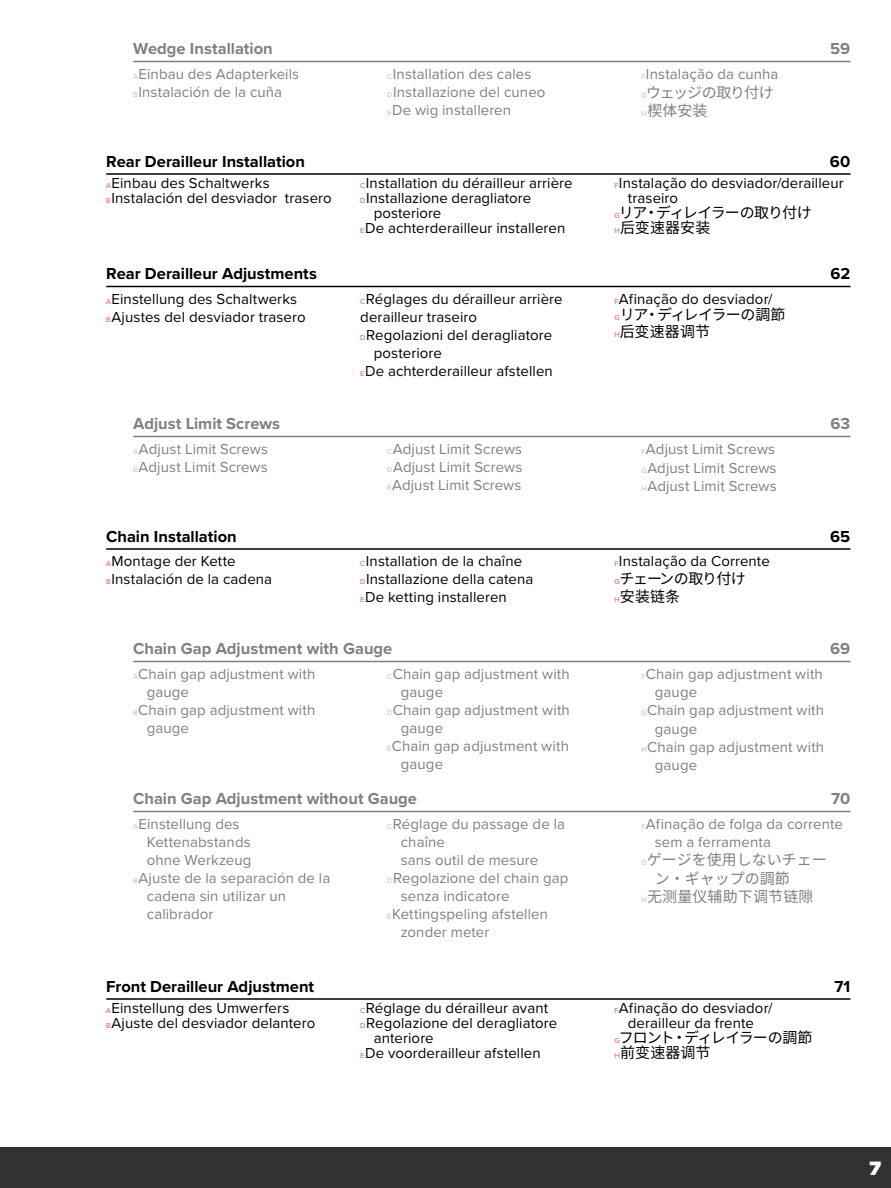
<style>
.page{position:relative;width:891px;height:1188px;background:#fff}
.page>*{position:absolute;margin:0;border:0;box-sizing:border-box;transform-origin:0 0}
.t1{font:900 19.2px "Gotham";color:#fff}
.t2{font:700 16.5px "Proxima Nova";color:#000}
.t3{font:700 16.5px "Proxima Nova";color:#808080}
.t4{font:15px/18px "Proxima Nova";letter-spacing:.005em;color:#808080}
.t5{font:15px/15px "Proxima Nova";letter-spacing:.005em;color:#000}
.t6{font:15px "Noto Sans CJ Kjp";letter-spacing:-.055em;color:#000}
.t7{font:15px "Noto Sans CJ Ksc";letter-spacing:.005em;color:#000}
.t8{font:15px/18.8px "Noto Sans CJ Kjp";color:#808080}
.t9{font:15px "Noto Sans CJ Ksc";letter-spacing:.01em;color:#808080}
.t10{font:15px "Noto Sans CJ Kjp";letter-spacing:-.055em;color:#808080}
.s1{font-size:7.5px;color:#eea6ca}
.s2{font-family:"Proxima Nova";font-size:7.5px;color:#eea6ca}
.s3{font-size:7.5px;color:#e24c9b}
.s4{font-family:"Proxima Nova";font-size:7.5px;color:#e24c9b}
</style>
<div class="page">
<div style="left:0;top:1148px;width:891px;height:40px;background:#323232"></div>
<hr style="left:133px;top:61px;width:718px;height:1px;background:#808080">
<hr style="left:106px;top:173px;width:745px;height:2px;background:#000">
<hr style="left:106px;top:286px;width:745px;height:1px;background:#000">
<hr style="left:133px;top:436px;width:718px;height:1px;background:#808080">
<hr style="left:106px;top:548px;width:745px;height:2px;background:#000">
<hr style="left:133px;top:661px;width:718px;height:1px;background:#808080">
<hr style="left:133px;top:811px;width:718px;height:1px;background:#808080">
<hr style="left:106px;top:998px;width:745px;height:2px;background:#000">
<p class="t3" style="left:133px;top:39px;width:141px">Wedge Installation</p>
<p class="t3" style="left:830px;top:39px;width:21px">59</p>
<p class="t4" style="left:133px;top:65px;width:168px"><span class="s1">A</span>Einbau des Adapterkeils</p>
<p class="t4" style="left:133px;top:83px;width:150px"><span class="s1">B</span>Instalación de la cuña</p>
<p class="t4" style="left:641px;top:65px;width:139px"><span class="s1">F</span>Instalação da cunha</p>
<p class="t10" style="left:641px;top:84px;width:134px"><span class="s2">G</span>ウェッジの取り付け</p>
<p class="t9" style="left:641px;top:102px;width:68px"><span class="s2">H</span>楔体安装</p>
<p class="t4" style="left:387px;top:65px;width:146px"><span class="s1">C</span>Installation des cales</p>
<p class="t4" style="left:387px;top:83px;width:160px"><span class="s1">D</span>Installazione del cuneo</p>
<p class="t4" style="left:387px;top:101px;width:125px"><span class="s1">E</span>De wig installeren</p>
<p class="t2" style="left:106px;top:151px;width:200px">Rear Derailleur Installation</p>
<p class="t2" style="left:830px;top:151px;width:22px">60</p>
<p class="t5" style="left:106px;top:176px;width:165px"><span class="s3">A</span>Einbau des Schaltwerks</p>
<p class="t5" style="left:106px;top:191px;width:227px"><span class="s3">B</span>Instalación del desviador trasero</p>
<p class="t5" style="left:360px;top:176px;width:214px"><span class="s3">C</span>Installation du dérailleur arrière</p>
<p class="t5" style="left:374px;top:191px;width:159px;text-indent:-14px"><span class="s3">D</span>Installazione deragliatore posteriore</p>
<p class="t5" style="left:360px;top:221px;width:207px"><span class="s3">E</span>De achterderailleur installeren</p>
<p class="t5" style="left:628px;top:176px;width:217px;text-indent:-14px"><span class="s3">F</span>Instalação do desviador/derailleur traseiro</p>
<p class="t6" style="left:614px;top:204px;width:199px"><span class="s4">G</span>リア・ディレイラーの取り付け</p>
<p class="t7" style="left:614px;top:219px;width:97px"><span class="s4">H</span>后变速器安装</p>
<p class="t2" style="left:106px;top:264px;width:212px">Rear Derailleur Adjustments</p>
<p class="t2" style="left:830px;top:264px;width:21px">62</p>
<p class="t5" style="left:106px;top:292px;width:193px"><span class="s3">A</span>Einstellung des Schaltwerks</p>
<p class="t5" style="left:106px;top:310px;width:201px"><span class="s3">B</span>Ajustes del desviador trasero</p>
<p class="t5" style="left:360px;top:292px;width:204px"><span class="s3">C</span>Réglages du dérailleur arrière</p>
<p class="t5" style="left:360px;top:310px;width:118px">derailleur traseiro</p>
<p class="t5" style="left:374px;top:326px;width:180px;line-height:18px;text-indent:-14px"><span class="s3">D</span>Regolazioni del deragliatore posteriore</p>
<p class="t5" style="left:360px;top:364px;width:194px"><span class="s3">E</span>De achterderailleur afstellen</p>
<p class="t5" style="left:614px;top:292px;width:160px"><span class="s3">F</span>Afinação do desviador/</p>
<p class="t6" style="left:614px;top:306px;width:173px"><span class="s4">G</span>リア・ディレイラーの調節</p>
<p class="t7" style="left:614px;top:323px;width:97px"><span class="s4">H</span>后变速器调节</p>
<p class="t3" style="left:133px;top:414px;width:148px">Adjust Limit Screws</p>
<p class="t3" style="left:831px;top:414px;width:21px">63</p>
<p class="t4" style="left:133px;top:440px;width:136px"><span class="s1">A</span>Adjust Limit Screws</p>
<p class="t4" style="left:133px;top:458px;width:136px"><span class="s1">B</span>Adjust Limit Screws</p>
<p class="t4" style="left:387px;top:440px;width:136px"><span class="s1">C</span>Adjust Limit Screws</p>
<p class="t4" style="left:387px;top:458px;width:137px"><span class="s1">D</span>Adjust Limit Screws</p>
<p class="t4" style="left:387px;top:476px;width:136px"><span class="s1">E</span>Adjust Limit Screws</p>
<p class="t4" style="left:641px;top:440px;width:135px"><span class="s1">F</span>Adjust Limit Screws</p>
<p class="t4" style="left:641px;top:459px;width:137px"><span class="s1">G</span>Adjust Limit Screws</p>
<p class="t4" style="left:641px;top:477px;width:137px"><span class="s1">H</span>Adjust Limit Screws</p>
<p class="t2" style="left:106px;top:526px;width:132px">Chain Installation</p>
<p class="t2" style="left:830px;top:526px;width:22px">65</p>
<p class="t5" style="left:106px;top:554px;width:131px"><span class="s3">A</span>Montage der Kette</p>
<p class="t5" style="left:106px;top:572px;width:167px"><span class="s3">B</span>Instalación de la cadena</p>
<p class="t5" style="left:360px;top:554px;width:163px"><span class="s3">C</span>Installation de la chaîne</p>
<p class="t5" style="left:360px;top:572px;width:174px"><span class="s3">D</span>Installazione della catena</p>
<p class="t5" style="left:360px;top:590px;width:148px"><span class="s3">E</span>De ketting installeren</p>
<p class="t5" style="left:614px;top:554px;width:157px"><span class="s3">F</span>Instalação da Corrente</p>
<p class="t6" style="left:614px;top:570px;width:133px"><span class="s4">G</span>チェーンの取り付け</p>
<p class="t7" style="left:614px;top:588px;width:67px"><span class="s4">H</span>安装链条</p>
<p class="t3" style="left:133px;top:639px;width:261px">Chain Gap Adjustment with Gauge</p>
<p class="t3" style="left:830px;top:639px;width:21px">69</p>
<p class="t4" style="left:147px;top:665px;width:170px;text-indent:-14px"><span class="s1">A</span>Chain gap adjustment with gauge</p>
<p class="t4" style="left:147px;top:701px;width:170px;text-indent:-14px"><span class="s1">B</span>Chain gap adjustment with gauge</p>
<p class="t4" style="left:401px;top:665px;width:170px;text-indent:-14px"><span class="s1">C</span>Chain gap adjustment with gauge</p>
<p class="t4" style="left:401px;top:701px;width:171px;text-indent:-14px"><span class="s1">D</span>Chain gap adjustment with gauge</p>
<p class="t4" style="left:401px;top:737px;width:170px;text-indent:-14px"><span class="s1">E</span>Chain gap adjustment with gauge</p>
<p class="t4" style="left:655px;top:665px;width:170px;text-indent:-14px"><span class="s1">F</span>Chain gap adjustment with gauge</p>
<p class="t4" style="left:655px;top:701px;width:171px;line-height:18.8px;text-indent:-14px"><span class="s1">G</span>Chain gap adjustment with gauge</p>
<p class="t4" style="left:655px;top:738px;width:171px;text-indent:-14px"><span class="s1">H</span>Chain gap adjustment with gauge</p>
<p class="t3" style="left:133px;top:789px;width:285px">Chain Gap Adjustment without Gauge</p>
<p class="t3" style="left:831px;top:789px;width:20px">70</p>
<p class="t4" style="left:147px;top:815px;width:106px;text-indent:-14px"><span class="s1">A</span>Einstellung des<br>Kettenabstands ohne Werkzeug</p>
<p class="t4" style="left:147px;top:869px;width:185px;text-indent:-14px"><span class="s1">B</span>Ajuste de la separación de la cadena sin utilizar un calibrador</p>
<p class="t4" style="left:401px;top:815px;width:166px;text-indent:-14px"><span class="s1">C</span>Réglage du passage de la chaîne<br>sans outil de mesure</p>
<p class="t4" style="left:401px;top:869px;width:169px;text-indent:-14px"><span class="s1">D</span>Regolazione del chain gap senza indicatore</p>
<p class="t4" style="left:401px;top:905px;width:149px;text-indent:-14px"><span class="s1">E</span>Kettingspeling afstellen zonder meter</p>
<p class="t4" style="left:655px;top:815px;width:189px;text-indent:-14px"><span class="s1">F</span>Afinação de folga da corrente sem a ferramenta</p>
<p class="t8" style="left:655px;top:850px;width:173px;text-indent:-14px"><span class="s2">G</span>ゲージを使用しないチェーン・ギャップの調節</p>
<p class="t9" style="left:641px;top:888px;width:174px"><span class="s2">H</span>无测量仪辅助下调节链隙</p>
<p class="t2" style="left:106px;top:976px;width:209px">Front Derailleur Adjustment</p>
<p class="t2" style="left:834px;top:976px;width:17px">71</p>
<p class="t5" style="left:106px;top:1001px;width:185px"><span class="s3">A</span>Einstellung des Umwerfers</p>
<p class="t5" style="left:106px;top:1016px;width:211px"><span class="s3">B</span>Ajuste del desviador delantero</p>
<p class="t5" style="left:360px;top:1001px;width:189px"><span class="s3">C</span>Réglage du dérailleur avant</p>
<p class="t5" style="left:374px;top:1016px;width:185px;text-indent:-14px"><span class="s3">D</span>Regolazione del deragliatore anteriore</p>
<p class="t5" style="left:360px;top:1046px;width:182px"><span class="s3">E</span>De voorderailleur afstellen</p>
<p class="t5" style="left:614px;top:1001px;width:160px;text-align:center"><span class="s3">F</span>Afinação do desviador/ derailleur da frente</p>
<p class="t6" style="left:614px;top:1029px;width:200px"><span class="s4">G</span>フロント・ディレイラーの調節</p>
<p class="t7" style="left:614px;top:1044px;width:98px"><span class="s4">H</span>前变速器调节</p>
<p class="t1" style="left:870px;top:1154px;width:13px">7</p>
</div>
